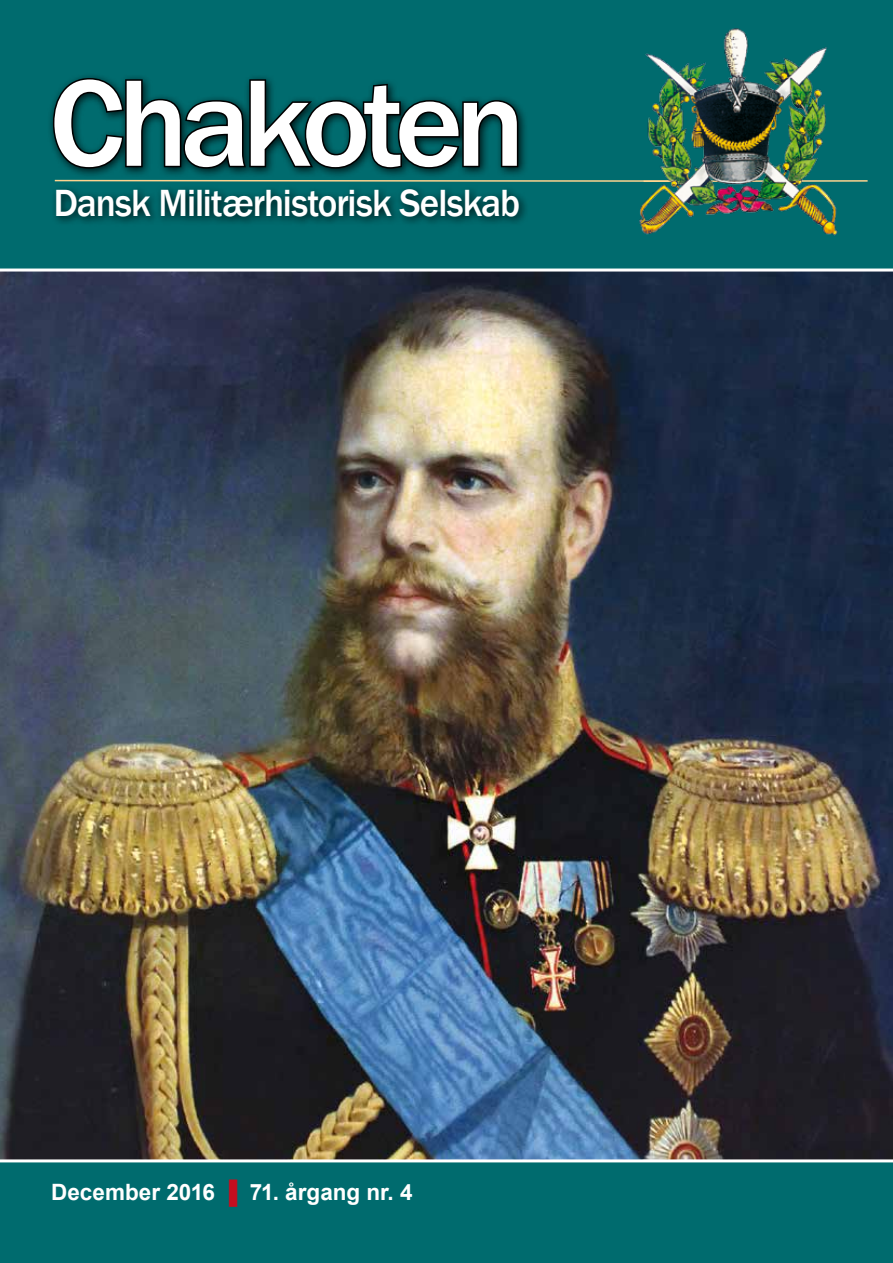
<style>
.page{position:relative;width:893px;height:1263px;background:#006b6e}
.page>*{position:absolute;margin:0;border:0;box-sizing:border-box;transform-origin:0 0}
.t1{font:500 127.5px "Franklin Gothic";letter-spacing:-.065em;color:#fff}
.t2{font:500 39px "Franklin Gothic";letter-spacing:-.03em;color:#fff;scale:.95 1}
.t3{font:700 22.5px "Arial";color:#fff}
.s1{color:#c50e1f}
</style>
<div class="page">
<hr style="left:644px;top:180px;width:224px;height:2px;background:#fdd48f">
<div style="left:47px;top:72px;width:481px;height:107px;background:#000;opacity:.8"></div>
<svg style="left:51px;top:76px;width:469px;height:94px"></svg>
<svg style="left:54px;top:179px;width:583px;height:3px"></svg>
<img style="left:637px;top:28px;width:203px;height:208px">
<div style="left:51px;top:184px;width:478px;height:43px;background:#000;opacity:.75"></div>
<img style="left:0;top:269px;width:893px;height:893px">
<h1 class="t1" style="left:49px;top:44px;width:478px">Chakoten</h1>
<p class="t2" style="left:54px;top:179px;width:492px">Dansk Militærhistorisk Selskab</p>
<p class="t3" style="left:51px;top:1176px;width:363px">December 2016 <span class="s1">▐</span> 71. årgang nr. 4</p>
</div>
